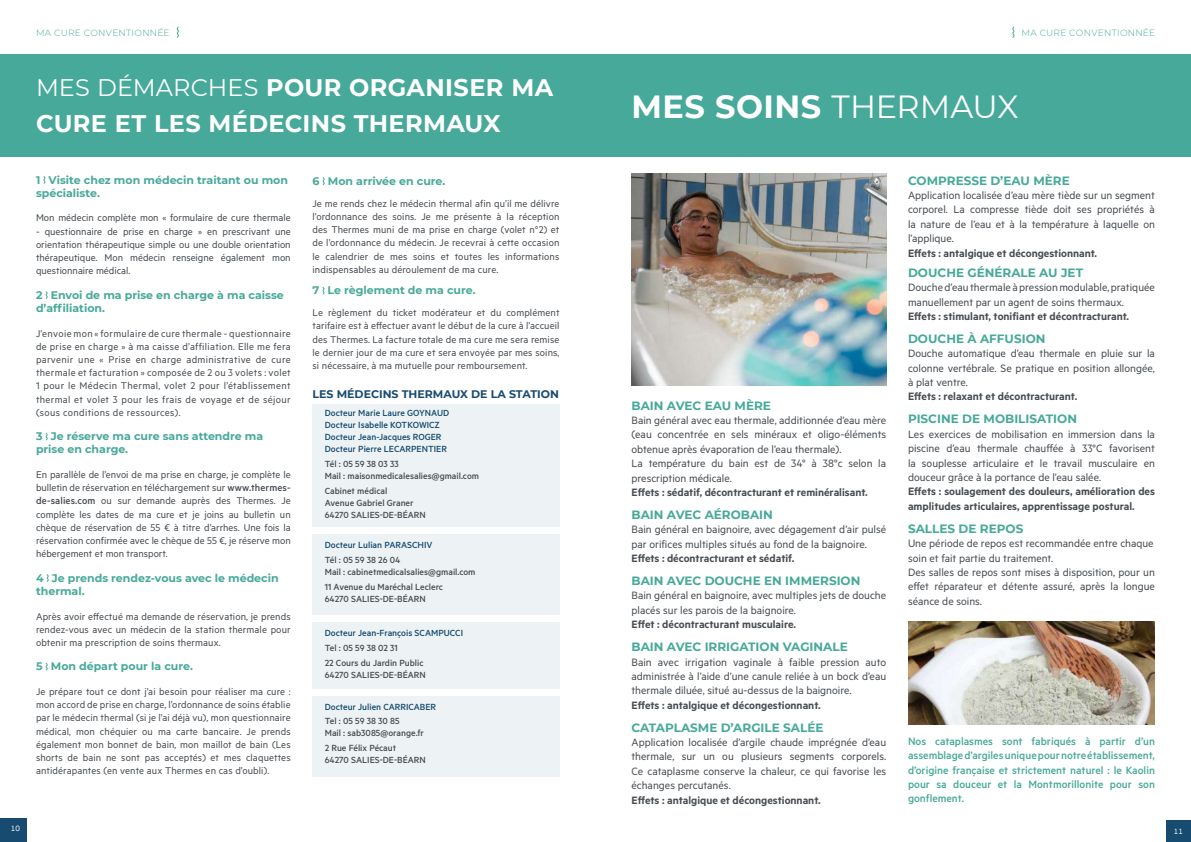
<style>
.page{position:relative;width:1191px;height:842px;background:#fff}
.page>*{position:absolute;margin:0;border:0;box-sizing:border-box;transform-origin:0 0}
.t1{font:700 32px "Montserrat";letter-spacing:.015em;color:#fff}
.t2{font:700 24px/36px "Montserrat";letter-spacing:.015em;color:#fff}
.t3{font:12px/14.4px "Metric";color:#484d52}
.t4{font:600 12px/14.4px "Metric";color:#484d52}
.t5{font:700 12px "Montserrat";color:#47a999}
.t6{font:500 12px/14.4px "Metric";color:#47a999;text-align:justify}
.t7{font:11px/13.2px "Metric";letter-spacing:.01em;color:#484d52;text-align:justify}
.t8{font:700 11px/13.2px "Montserrat";color:#47a999}
.t9{font:700 11px "Montserrat";color:#184b70}
.t10{font:500 10px/12px "Metric";color:#484d52}
.t11{font:500 10px/12px "Metric";color:#184b70}
.t12{font:300 9px "Montserrat";letter-spacing:.035em;color:#47a999}
.t13{font:8px "PF Square Sans Pro";color:#fff}
.s1{font-weight:400}
.s2{font-weight:500}
</style>
<div class="page">
<div style="left:0;top:818px;width:27px;height:24px;background:#184b70"></div>
<div style="left:1166px;top:821px;width:25px;height:21px;background:#184b70"></div>
<div style="left:0;top:55px;width:1191px;height:102px;background:#47a999"></div>
<div style="left:312px;top:404px;width:248px;height:123px;background:#edf3f5"></div>
<div style="left:312px;top:534px;width:248px;height:81px;background:#edf3f5"></div>
<div style="left:312px;top:622px;width:248px;height:66px;background:#edf3f5"></div>
<div style="left:312px;top:696px;width:248px;height:81px;background:#edf3f5"></div>
<svg style="left:43px;top:176px;width:3px;height:8px"></svg>
<svg style="left:45px;top:291px;width:3px;height:8px"></svg>
<svg style="left:45px;top:432px;width:3px;height:9px"></svg>
<svg style="left:46px;top:574px;width:3px;height:8px"></svg>
<svg style="left:45px;top:663px;width:3px;height:8px"></svg>
<svg style="left:322px;top:177px;width:3px;height:8px"></svg>
<svg style="left:322px;top:287px;width:3px;height:8px"></svg>
<svg style="left:177px;top:26px;width:2px;height:12px"></svg>
<img style="left:631px;top:173px;width:255px;height:213px">
<img style="left:908px;top:621px;width:247px;height:104px">
<svg style="left:1012px;top:26px;width:2px;height:12px"></svg>
<p class="t12" style="left:36px;top:27px;width:135px">MA CURE CONVENTIONNÉE</p>
<h2 class="t2" style="left:36px;top:68px;width:518px"><span class="s1">MES DÉMARCHES</span> POUR ORGANISER MA<br>CURE ET LES MÉDECINS THERMAUX</h2>
<p class="t8" style="left:36px;top:173px;width:253px">1 Visite chez mon médecin traitant ou mon spécialiste.</p>
<p class="t7" style="left:36px;top:211px;width:256px">Mon médecin complète mon « formulaire de cure thermale</p>
<p class="t7" style="left:36px;top:224px;width:256px">- questionnaire de prise en charge » en prescrivant une orientation thérapeutique simple ou une double orientation thérapeutique. Mon médecin renseigne également mon questionnaire médical.</p>
<p class="t8" style="left:36px;top:288px;width:249px">2 Envoi de ma prise en charge à ma caisse d’affiliation.</p>
<p class="t7" style="left:36px;top:326px;width:256px">J’envoie mon « formulaire de cure thermale - questionnaire de prise en charge » à ma caisse d’affiliation. Elle me fera parvenir une « Prise en charge administrative de cure thermale et facturation » composée de 2 ou 3 volets : volet 1 pour le Médecin Thermal, volet 2 pour l’établissement thermal et volet 3 pour les frais de voyage et de séjour (sous conditions de ressources).</p>
<p class="t8" style="left:36px;top:429px;width:229px">3 Je réserve ma cure sans attendre ma prise en charge.</p>
<p class="t7" style="left:36px;top:468px;width:256px">En parallèle de l’envoi de ma prise en charge, je complète le bulletin de réservation en téléchargement sur <span class="s2">www.thermes&shy;de-salies.com</span> ou sur demande auprès des Thermes. Je complète les dates de ma cure et je joins au bulletin un chèque de réservation de 55 € à titre d’arrhes. Une fois la réservation confirmée avec le chèque de 55 €, je réserve mon hébergement et mon transport.</p>
<p class="t8" style="left:36px;top:571px;width:244px">4 Je prends rendez-vous avec le médecin thermal.</p>
<p class="t7" style="left:36px;top:609px;width:256px">Après avoir effectué ma demande de réservation, je prends rendez-vous avec un médecin de la station thermale pour obtenir ma prescription de soins thermaux.</p>
<p class="t8" style="left:36px;top:659px;width:158px">5 Mon départ pour la cure.</p>
<p class="t7" style="left:36px;top:685px;width:256px">Je prépare tout ce dont j’ai besoin pour réaliser ma cure : mon accord de prise en charge, l’ordonnance de soins établie par le médecin thermal (si je l’ai déjà vu), mon questionnaire médical, mon chéquier ou ma carte bancaire. Je prends également mon bonnet de bain, mon maillot de bain (Les shorts de bain ne sont pas acceptés) et mes claquettes antidérapantes (en vente aux Thermes en cas d’oubli).</p>
<p class="t8" style="left:312px;top:174px;width:134px">6 Mon arrivée en cure.</p>
<p class="t7" style="left:312px;top:196px;width:248px">Je me rends chez le médecin thermal afin qu’il me délivre l’ordonnance des soins. Je me présente à la réception des Thermes muni de ma prise en charge (volet n°2) et de l’ordonnance du médecin. Je recevrai à cette occasion le calendrier de mes soins et toutes les informations indispensables au déroulement de ma cure.</p>
<p class="t8" style="left:312px;top:283px;width:164px">7 Le règlement de ma cure.</p>
<p class="t7" style="left:312px;top:306px;width:248px">Le règlement du ticket modérateur et du complément tarifaire est à effectuer avant le début de la cure à l’accueil des Thermes. La facture totale de ma cure me sera remise le dernier jour de ma cure et sera envoyée par mes soins, si nécessaire, à ma mutuelle pour remboursement.</p>
<p class="t11" style="left:325px;top:407px;width:126px">Docteur Marie Laure GOYNAUD<br>Docteur Isabelle KOTKOWICZ<br>Docteur Jean-Jacques ROGER<br>Docteur Pierre LECARPENTIER</p>
<p class="t10" style="left:325px;top:458px;width:156px">Tél : 05 59 38 03 33<br>Mail : maisonmedicalesalies@gmail.com</p>
<p class="t10" style="left:325px;top:485px;width:103px">Cabinet médical<br>Avenue Gabriel Graner<br>64270 SALIES-DE-BÉARN</p>
<p class="t11" style="left:325px;top:539px;width:109px">Docteur Lulian PARASCHIV</p>
<p class="t10" style="left:325px;top:554px;width:152px">Tél : 05 59 38 26 04<br>Mail : cabinetmedicalsalies@gmail.com</p>
<p class="t10" style="left:325px;top:581px;width:120px">11 Avenue du Maréchal Leclerc<br>64270 SALIES-DE-BÉARN</p>
<p class="t11" style="left:325px;top:627px;width:140px">Docteur Jean-François SCAMPUCCI</p>
<p class="t10" style="left:325px;top:640px;width:100px;line-height:14.8px">Tel : 05 59 38 02 31<br>22 Cours du Jardin Public</p>
<p class="t10" style="left:325px;top:668px;width:103px">64270 SALIES-DE-BÉARN</p>
<p class="t11" style="left:325px;top:700px;width:113px">Docteur Julien CARRICABER</p>
<p class="t10" style="left:325px;top:715px;width:101px">Tel : 05 59 38 30 85<br>Mail : sab3085@orange.fr</p>
<p class="t10" style="left:325px;top:742px;width:103px">2 Rue Félix Pécaut<br>64270 SALIES-DE-BÉARN</p>
<p class="t9" style="left:312px;top:386px;width:248px">LES MÉDECINS THERMAUX DE LA STATION</p>
<p class="t13" style="left:11px;top:824px;width:10px">10</p>
<p class="t12" style="left:1021px;top:27px;width:135px">MA CURE CONVENTIONNÉE</p>
<h1 class="t1" style="left:631px;top:83px;width:388px">MES SOINS <span class="s1">THERMAUX</span></h1>
<p class="t5" style="left:631px;top:397px;width:141px">BAIN AVEC EAU MÈRE</p>
<p class="t3" style="left:631px;top:413px;width:256px">Bain général avec eau thermale, additionnée d’eau mère (eau concentrée en sels minéraux et oligo-éléments obtenue après évaporation de l’eau thermale).<br>La température du bain est de 34° à 38°c selon la prescription médicale.</p>
<p class="t4" style="left:631px;top:485px;width:238px">Effets : sédatif, décontracturant et reminéralisant.</p>
<p class="t5" style="left:631px;top:506px;width:143px">BAIN AVEC AÉROBAIN</p>
<p class="t3" style="left:631px;top:522px;width:256px">Bain général en baignoire, avec dégagement d’air pulsé par orifices multiples situés au fond de la baignoire.</p>
<p class="t4" style="left:631px;top:551px;width:164px">Effets : décontracturant et sédatif.</p>
<p class="t5" style="left:631px;top:572px;width:230px">BAIN AVEC DOUCHE EN IMMERSION</p>
<p class="t3" style="left:631px;top:588px;width:256px">Bain général en baignoire, avec multiples jets de douche placés sur les parois de la baignoire.</p>
<p class="t4" style="left:631px;top:617px;width:166px">Effet : décontracturant musculaire.</p>
<p class="t5" style="left:631px;top:638px;width:218px">BAIN AVEC IRRIGATION VAGINALE</p>
<p class="t3" style="left:631px;top:654px;width:256px;text-align:justify">Bain avec irrigation vaginale à faible pression auto administrée à l’aide d’une canule reliée à un bock d’eau thermale diluée, situé au-dessus de la baignoire.</p>
<p class="t4" style="left:631px;top:697px;width:191px">Effets : antalgique et décongestionnant.</p>
<p class="t5" style="left:631px;top:719px;width:193px">CATAPLASME D’ARGILE SALÉE</p>
<p class="t3" style="left:631px;top:735px;width:256px;text-align:justify">Application localisée d’argile chaude imprégnée d’eau thermale, sur un ou plusieurs segments corporels.<br>Ce cataplasme conserve la chaleur, ce qui favorise les échanges percutanés.</p>
<p class="t4" style="left:631px;top:792px;width:191px">Effets : antalgique et décongestionnant.</p>
<p class="t5" style="left:908px;top:172px;width:163px">COMPRESSE D’EAU MÈRE</p>
<p class="t3" style="left:908px;top:188px;width:248px;text-align:justify">Application localisée d’eau mère tiède sur un segment corporel. La compresse tiède doit ses propriétés à la nature de l’eau et à la température à laquelle on l’applique.</p>
<p class="t4" style="left:908px;top:245px;width:191px">Effets : antalgique et décongestionnant.</p>
<p class="t5" style="left:908px;top:264px;width:177px">DOUCHE GÉNÉRALE AU JET</p>
<p class="t3" style="left:908px;top:280px;width:248px">Douche d’eau thermale à pression modulable, pratiquée manuellement par un agent de soins thermaux.</p>
<p class="t4" style="left:908px;top:309px;width:222px">Effets : stimulant, tonifiant et décontracturant.</p>
<p class="t5" style="left:908px;top:330px;width:139px">DOUCHE À AFFUSION</p>
<p class="t3" style="left:908px;top:346px;width:248px;text-align:justify">Douche automatique d’eau thermale en pluie sur la colonne vertébrale. Se pratique en position allongée, à plat ventre.</p>
<p class="t4" style="left:908px;top:389px;width:171px">Effets : relaxant et décontracturant.</p>
<p class="t5" style="left:908px;top:410px;width:170px">PISCINE DE MOBILISATION</p>
<p class="t3" style="left:908px;top:426px;width:248px;text-align:justify">Les exercices de mobilisation en immersion dans la piscine d’eau thermale chauffée à 33°C favorisent la souplesse articulaire et le travail musculaire en douceur grâce à la portance de l’eau salée.</p>
<p class="t4" style="left:908px;top:484px;width:248px">Effets : soulagement des douleurs, amélioration des amplitudes articulaires, apprentissage postural.</p>
<p class="t5" style="left:908px;top:520px;width:117px">SALLES DE REPOS</p>
<p class="t3" style="left:908px;top:536px;width:248px">Une période de repos est recommandée entre chaque soin et fait partie du traitement.<br>Des salles de repos sont mises à disposition, pour un effet réparateur et détente assuré, après la longue séance de soins.</p>
<p class="t6" style="left:908px;top:733px;width:248px">Nos cataplasmes sont fabriqués à partir d’un assemblage d’argiles unique pour notre établissement, d’origine française et strictement naturel : le Kaolin pour sa douceur et la Montmorillonite pour son gonflement.</p>
<p class="t13" style="left:1173px;top:827px;width:10px">11</p>
</div>
